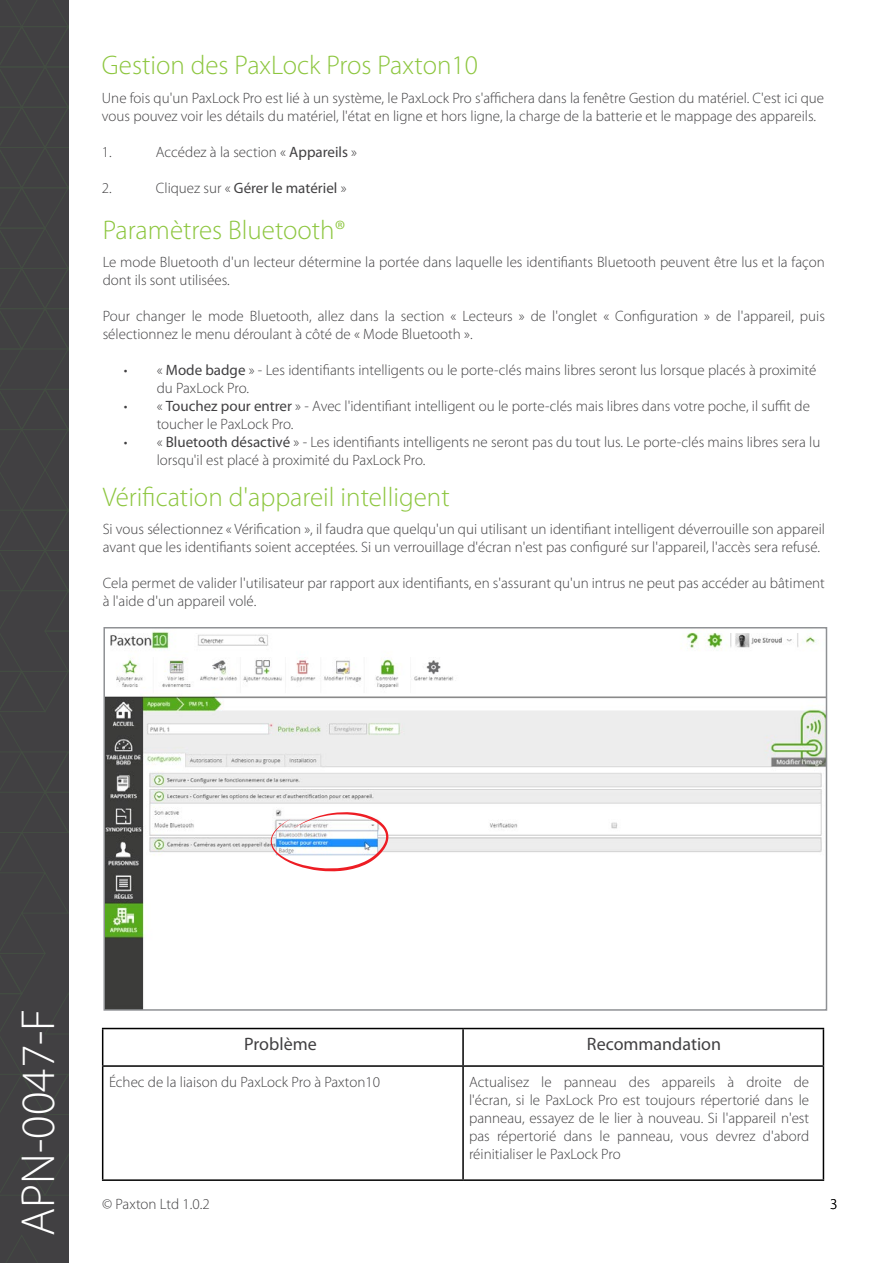
<style>
.page{position:relative;width:893px;height:1263px;background:#fff}
.page>*{position:absolute;margin:0;border:0;box-sizing:border-box;transform-origin:0 0}
.t1{font:300 48px "Myriad Pro";color:#fff}
.t2{font:300 27px "Myriad Pro";color:#8dc63f}
.t3{font:18px "Myriad Pro";color:#414042}
.t4{font:300 15px/18px "Myriad Pro";color:#414042}
.t5{font:15px "Myriad Pro";color:#414042}
.t6{font:300 15px "Myriad Pro";color:#000}
.s1{font-weight:400}
.s2{font-weight:300}
</style>
<div class="page">
<div style="left:0;top:0;width:69px;height:1263px;background:#414042"></div>
<svg style="left:7px;top:1235px;width:31px;height:28px"></svg>
<svg style="left:0;top:0;width:68px;height:1196px"></svg>
<img style="left:106px;top:631px;width:718px;height:377px">
<div style="left:103px;top:627px;width:724px;height:384px;border:2px solid #8f9194"></div>
<svg style="left:271px;top:812px;width:117px;height:60px"></svg>
<hr style="left:102px;top:1028px;width:361px;height:1px;background:#000">
<hr style="left:102px;top:1029px;width:1px;height:36px;background:#000">
<hr style="left:463px;top:1028px;width:361px;height:1px;background:#000">
<hr style="left:462px;top:1029px;width:2px;height:36px;background:#000">
<hr style="left:823px;top:1029px;width:1px;height:36px;background:#000">
<hr style="left:102px;top:1065px;width:361px;height:2px;background:#000">
<hr style="left:102px;top:1067px;width:1px;height:112px;background:#000">
<hr style="left:463px;top:1065px;width:361px;height:2px;background:#000">
<hr style="left:462px;top:1067px;width:2px;height:112px;background:#000">
<hr style="left:823px;top:1067px;width:1px;height:112px;background:#000">
<hr style="left:102px;top:1179px;width:361px;height:2px;background:#000">
<hr style="left:463px;top:1179px;width:361px;height:2px;background:#000">
<h2 class="t2" style="left:102px;top:49px;width:377px">Gestion des PaxLock Pros Paxton10</h2>
<p class="t4" style="left:102px;top:88px;width:724px">Une fois qu'un PaxLock Pro est lié à un système, le PaxLock Pro s'affichera dans la fenêtre Gestion du matériel. C'est ici que vous pouvez voir les détails du matériel, l'état en ligne et hors ligne, la charge de la batterie et le mappage des appareils.</p>
<p class="t4" style="left:102px;top:142px;width:11px">1.</p>
<p class="t4" style="left:156px;top:142px;width:203px">Accédez à la section « <span class="s1">Appareils</span> »</p>
<p class="t4" style="left:102px;top:178px;width:11px">2.</p>
<p class="t5" style="left:156px;top:178px;width:192px"><span class="s2">Cliquez sur «</span> Gérer le matériel <span class="s2">»</span></p>
<h2 class="t2" style="left:103px;top:214px;width:244px">Paramètres Bluetooth®</h2>
<p class="t4" style="left:103px;top:253px;width:724px">Le mode Bluetooth d'un lecteur détermine la portée dans laquelle les identifiants Bluetooth peuvent être lus et la façon dont ils sont utilisées.</p>
<p class="t4" style="left:103px;top:307px;width:724px">Pour changer le mode Bluetooth, allez dans la section « Lecteurs » de l'onglet « Configuration » de l'appareil, puis sélectionnez le menu déroulant à côté de « Mode Bluetooth ».</p>
<p class="t4" style="left:157px;top:361px;width:661px;text-indent:-33px">• « <span class="s1">Mode badge</span> » - Les identifiants intelligents ou le porte-clés mains libres seront lus lorsque placés à proximité du PaxLock Pro.</p>
<p class="t4" style="left:157px;top:397px;width:655px;text-indent:-33px">• « <span class="s1">Touchez pour entrer</span> » - Avec l'identifiant intelligent ou le porte-clés mais libres dans votre poche, il suffit de toucher le PaxLock Pro.</p>
<p class="t4" style="left:157px;top:433px;width:665px;text-indent:-33px">• « <span class="s1">Bluetooth désactivé</span> » - Les identifiants intelligents ne seront pas du tout lus. Le porte-clés mains libres sera lu lorsqu'il est placé à proximité du PaxLock Pro.</p>
<h2 class="t2" style="left:103px;top:480px;width:348px">Vérification d'appareil intelligent</h2>
<p class="t4" style="left:103px;top:520px;width:724px">Si vous sélectionnez « Vérification », il faudra que quelqu'un qui utilisant un identifiant intelligent déverrouille son appareil avant que les identifiants soient acceptées. Si un verrouillage d'écran n'est pas configuré sur l'appareil, l'accès sera refusé.</p>
<p class="t4" style="left:103px;top:574px;width:724px">Cela permet de valider l'utilisateur par rapport aux identifiants, en s'assurant qu'un intrus ne peut pas accéder au bâtiment à l'aide d'un appareil volé.</p>
<h1 class="t1" style="left:9px;top:1236px;width:229px;rotate:-90deg">APN-0047-F</h1>
<p class="t3" style="left:244px;top:1033px;width:74px">Problème</p>
<p class="t3" style="left:587px;top:1033px;width:136px">Recommandation</p>
<p class="t4" style="left:109px;top:1073px;width:273px">Échec de la liaison du PaxLock Pro à Paxton10</p>
<p class="t4" style="left:469px;top:1073px;width:342px;text-align:justify">Actualisez le panneau des appareils à droite de l'écran, si le PaxLock Pro est toujours répertorié dans le panneau, essayez de le lier à nouveau. Si l'appareil n'est pas répertorié dans le panneau, vous devrez d'abord réinitialiser le PaxLock Pro</p>
<p class="t4" style="left:102px;top:1195px;width:109px">© Paxton Ltd 1.0.2</p>
<p class="t6" style="left:830px;top:1195px;width:9px">3</p>
</div>
